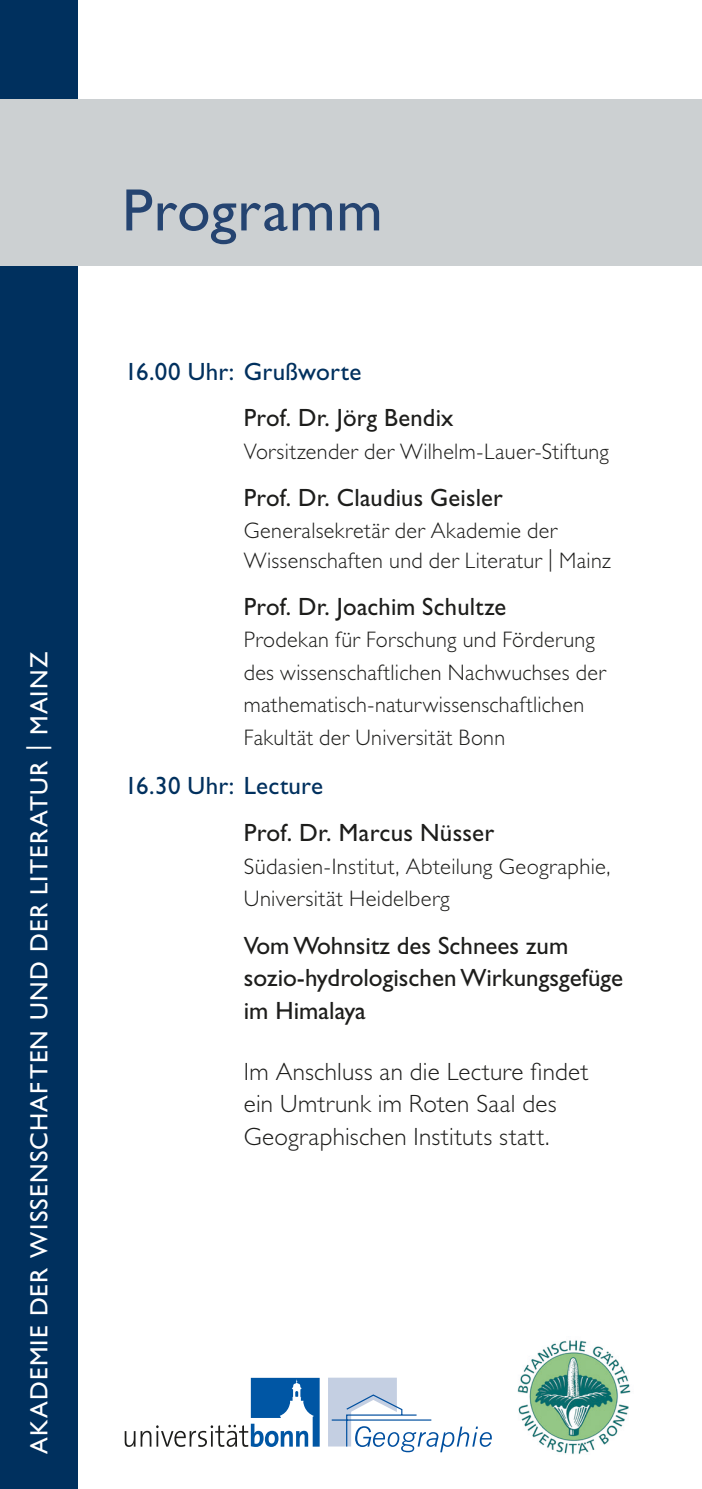
<style>
.page{position:relative;width:702px;height:1489px;background:#fff}
.page>*{position:absolute;margin:0;border:0;box-sizing:border-box;transform-origin:0 0}
.t1{font:72.5px "Gill Sans Std";letter-spacing:.01em;color:#254471}
.t2{font:60px "Gill Sans Std";letter-spacing:.01em;color:#254471}
.t3{font:25px/32.5px "Gill Sans Std";color:#1d1d1b}
.t4{font:300 25px/32.5px "Gill Sans Std";letter-spacing:.01em;color:#1d1d1b}
.t5{font:25px "Gill Sans Std";letter-spacing:.05em;color:#fff}
.t6{font:25px "Gill Sans Std";letter-spacing:.01em;color:#00305e}
.t7{font:300 22.5px/32.5px "Gill Sans Std";letter-spacing:.015em;color:#1d1d1b}
</style>
<div class="page">
<div style="left:0;top:0;width:78px;height:1488px;background:#00305e"></div>
<div style="left:0;top:99px;width:702px;height:167px;background:#ccd0d2"></div>
<img style="left:517px;top:1340px;width:114px;height:114px">
<svg style="left:328px;top:1377px;width:164px;height:75px"></svg>
<svg style="left:125px;top:1431px;width:10px;height:15px"></svg>
<svg style="left:141px;top:1377px;width:178px;height:69px"></svg>
<p class="t5" style="left:25px;top:1453px;width:803px;rotate:-90deg">AKADEMIE DER WISSENSCHAFTEN UND DER LITERATUR | MAINZ</p>
<h1 class="t1" style="left:107px;top:164px;width:265px">Headline</h1>
<h2 class="t2" style="left:122px;top:176px;width:262px">Programm</h2>
<p class="t6" style="left:125px;top:357px;width:238px">16.00 Uhr: Grußworte</p>
<p class="t3" style="left:244px;top:402px;width:211px">Prof. Dr. Jörg Bendix</p>
<p class="t7" style="left:244px;top:435px;width:366px">Vorsitzender der Wilhelm-Lauer-Stiftung</p>
<p class="t3" style="left:244px;top:481px;width:260px">Prof. Dr. Claudius Geisler</p>
<p class="t7" style="left:244px;top:516px;width:368px;line-height:30px">Generalsekretär der Akademie der<br>Wissenschaften und der Literatur | Mainz</p>
<p class="t3" style="left:244px;top:590px;width:264px">Prof. Dr. Joachim Schultze</p>
<p class="t7" style="left:244px;top:623px;width:363px">Prodekan für Forschung und Förderung des wissenschaftlichen Nachwuchses der mathematisch-naturwissenschaftlichen Fakultät der Universität Bonn</p>
<p class="t6" style="left:125px;top:771px;width:200px">16.30 Uhr: Lecture</p>
<p class="t3" style="left:244px;top:816px;width:252px">Prof. Dr. Marcus Nüsser</p>
<p class="t7" style="left:244px;top:850px;width:368px">Südasien-Institut, Abteilung Geographie,<br>Universität Heidelberg</p>
<p class="t3" style="left:244px;top:929px;width:381px">Vom Wohnsitz des Schnees zum sozio-hydrologischen Wirkungsgefüge im Himalaya</p>
<p class="t4" style="left:244px;top:1055px;width:346px">Im Anschluss an die Lecture ndet ein Umtrunk im Roten Saal des<br>Geographischen Instituts statt.</p>
</div>
